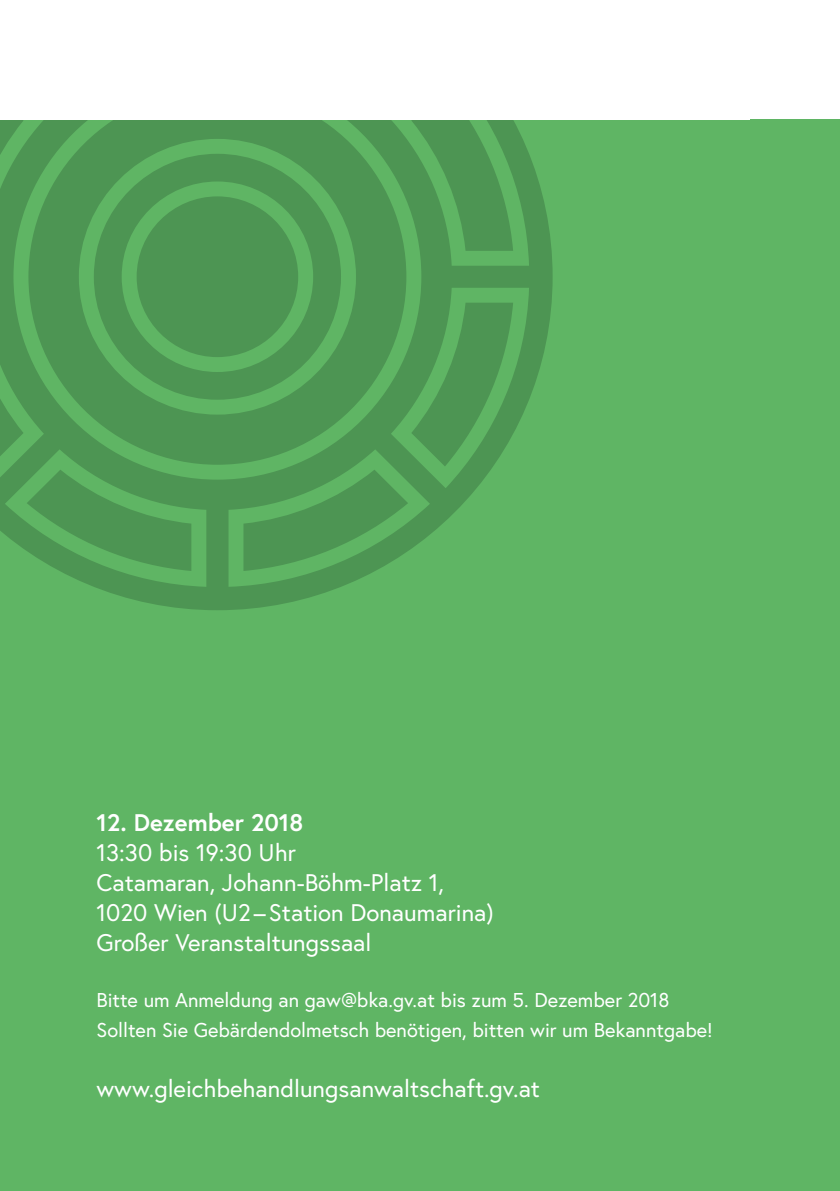
<style>
.page{position:relative;width:840px;height:1191px;background:#fff}
.page>*{position:absolute;margin:0;border:0;box-sizing:border-box;transform-origin:0 0}
.p_Link{font:24px/30px "Europa Austria";color:#fff}
.p_Link-2{font:700 24px "Europa Austria";color:#fff}
.p_Link-3{font:20px "Europa Austria";color:#fff}
</style>
<div class="page">
<div style="left:0;top:119px;width:839px;height:1072px;background:#5fb564"></div>
<svg style="left:0;top:119px;width:552px;height:491px;fill:#4d9553"></svg>
<svg style="left:28px;top:119px;width:378px;height:346px;fill:#4d9553"></svg>
<p class="p_Link-2" style="left:96px;top:806px;width:208px">12. Dezember 2018</p>
<p class="p_Link" style="left:96px;top:837px;width:201px">13:30 bis 19:30 Uhr</p>
<p class="p_Link" style="left:96px;top:867px;width:399px">Catamaran, Johann-Böhm-Platz 1,<br>1020 Wien (U2–Station Donaumarina)</p>
<p class="p_Link" style="left:96px;top:927px;width:276px">Großer Veranstaltungssaal</p>
<p class="p_Link-3" style="left:96px;top:987px;width:574px">Bitte um Anmeldung an gaw@bka.gv.at bis zum 5. Dezember 2018</p>
<p class="p_Link-3" style="left:96px;top:1017px;width:617px">Sollten Sie Gebärdendolmetsch benötigen, bitten wir um Bekanntgabe!</p>
<p class="p_Link" style="left:96px;top:1073px;width:445px">www.gleichbehandlungsanwaltschaft.gv.at</p>
</div>
